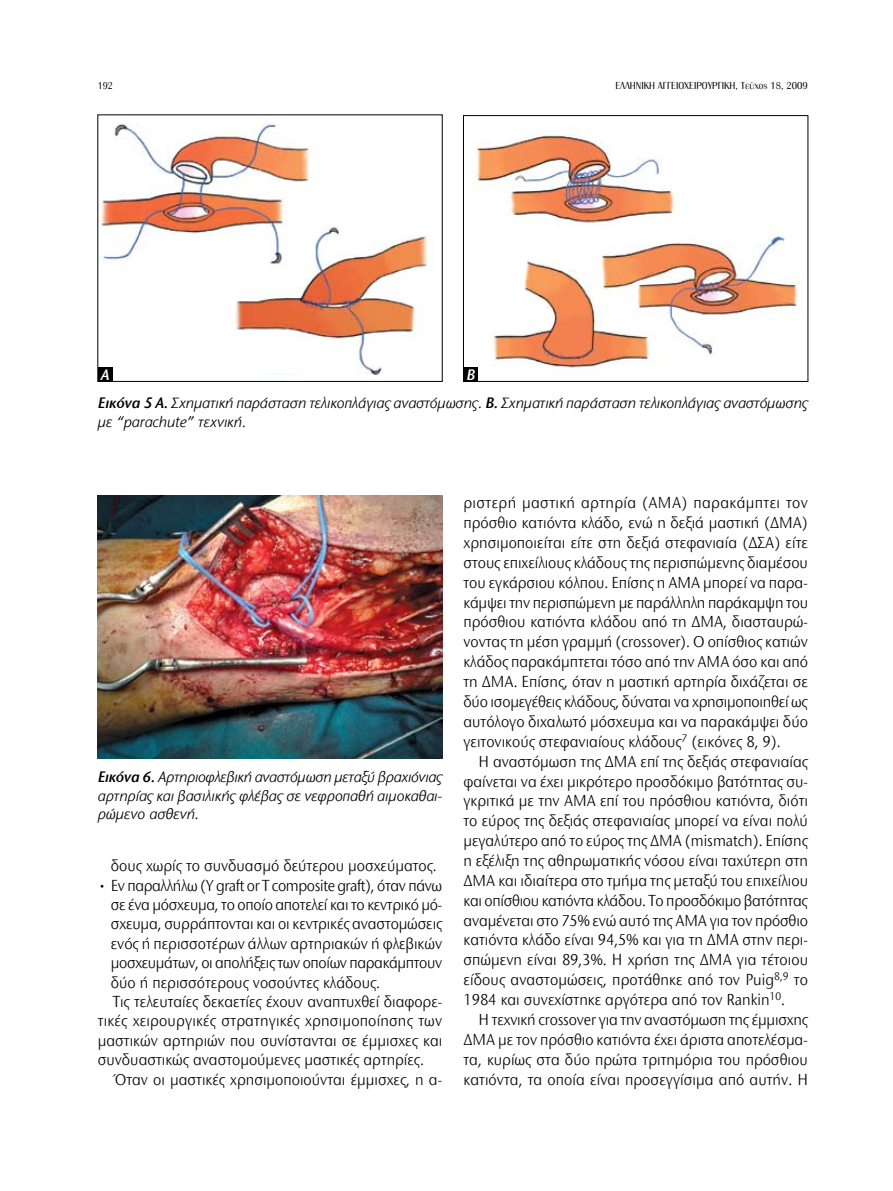
<style>
.page{position:relative;width:893px;height:1191px;background:#fff}
.page>*{position:absolute;margin:0;border:0;box-sizing:border-box;transform-origin:0 0}
.t1{font:16.5px/19.8px "Stone Sans ITC Hel";color:#000;text-align:justify;scale:.9 1}
.t2{font:16.5px "Stone Sans ITC Hel";letter-spacing:-.025em;color:#000;scale:.9 1}
.t3{font:16.5px "Stone Sans ITC Hel";letter-spacing:-.02em;color:#000;scale:.9 1}
.t4{font:italic 15.75px/18.8px "Stone Sans ITC Hel";letter-spacing:-.005em;color:#000}
.t5{font:italic 600 15.75px "Stone Sans ITC Hel";color:#fff}
.t6{font:300 10.5px "Britannic Greek";color:#000}
.t7{font:300 10.5px "Britannic Greek";color:#000;scale:.95 1}
.s1{font-weight:600}
</style>
<div class="page">
<img style="left:100px;top:123px;width:334px;height:252px">
<img style="left:476px;top:132px;width:322px;height:236px">
<div style="left:463px;top:115px;width:345px;height:267px;border:1px solid #000"></div>
<div style="left:98px;top:366px;width:15px;height:15px;background:#000"></div>
<div style="left:463px;top:366px;width:15px;height:15px;background:#000"></div>
<img style="left:98px;top:495px;width:344px;height:263px">
<p class="t7" style="left:98px;top:80px;width:18px">192</p>
<p class="t6" style="left:615px;top:80px;width:194px">EΛΛHNIKH ΑΓΓΕΙΟΧΕΙΡΟΥΡΓΙΚΗ, Tεύχος 18, 2009</p>
<p class="t5" style="left:101px;top:366px;width:10px">A</p>
<p class="t5" style="left:467px;top:366px;width:10px">B</p>
<p class="t4" style="left:98px;top:394px;width:712px"><span class="s1">Εικόνα 5 A.</span> Σχηματική παράσταση τελικοπλάγιας αναστόμωσης. <span class="s1">B.</span> Σχηματική παράσταση τελικοπλάγιας αναστόμωσης με “parachute” τεχνική.</p>
<p class="t4" style="left:98px;top:767px;width:346px;text-align:justify"><span class="s1">Εικόνα 6.</span> Aρτηριοφλεβική αναστόμωση μεταξύ βραχιόνιας αρτηρίας και βασιλικής φλέβας σε νεφροπαθή αιμοκαθαι&shy;ρώμενο ασθενή.</p>
<p class="t1" style="left:111px;top:856px;width:364px">δους χωρίς το συνδυασμό δεύτερου μοσχεύματος.</p>
<p class="t2" style="left:98px;top:876px;width:384px">• Εν παραλλήλω (Y graft or T composite graft), όταν πάνω</p>
<p class="t3" style="left:111px;top:895px;width:370px">σε ένα μόσχευμα, το οποίο αποτελεί και το κεντρικό μό-</p>
<p class="t1" style="left:111px;top:914px;width:370px">σχευμα, συρράπτονται και οι κεντρικές αναστομώσεις</p>
<p class="t1" style="left:111px;top:933px;width:370px">ενός ή περισσοτέρων άλλων αρτηριακών ή φλεβικών</p>
<p class="t2" style="left:111px;top:954px;width:370px">μοσχευμάτων, οι απολήξεις των οποίων παρακάμπτουν</p>
<p class="t1" style="left:111px;top:972px;width:301px">δύο ή περισσότερους νοσούντες κλάδους.</p>
<p class="t1" style="left:113px;top:992px;width:368px">Τις τελευταίες δεκαετίες έχουν αναπτυχθεί διαφορε-</p>
<p class="t1" style="left:98px;top:1011px;width:384px">τικές χειρουργικές στρατηγικές χρησιμοποίησης των</p>
<p class="t1" style="left:98px;top:1030px;width:384px">μαστικών αρτηριών που συνίστανται σε έμμισχες και</p>
<p class="t1" style="left:98px;top:1050px;width:364px">συνδυαστικώς αναστομούμενες μαστικές αρτηρίες.</p>
<p class="t1" style="left:113px;top:1069px;width:367px">Όταν οι μαστικές χρησιμοποιούνται έμμισχες, η α-</p>
<p class="t1" style="left:463px;top:493px;width:384px">ριστερή μαστική αρτηρία (ΑΜΑ) παρακάμπτει τον πρόσθιο κατιόντα κλάδο, ενώ η δεξιά μαστική (ΔΜΑ) χρησιμοποιείται είτε στη δεξιά στεφανιαία (ΔΣΑ) είτε στους επιχείλιους κλάδους της περισπώμενης διαμέσου του εγκάρσιου κόλπου. Επίσης η ΑΜΑ μπορεί να παρα&shy;κάμψει την περισπώμενη με παράλληλη παράκαμψη του πρόσθιου κατιόντα κλάδου από τη ΔΜΑ, διασταυρώ&shy;νοντας τη μέση γραμμή (crossover). Ο οπίσθιος κατιών κλάδος παρακάμπτεται τόσο από την ΑΜΑ όσο και από τη ΔΜΑ. Επίσης, όταν η μαστική αρτηρία διχάζεται σε δύο ισομεγέθεις κλάδους, δύναται να χρησιμοποιηθεί ως αυτόλογο διχαλωτό μόσχευμα και να παρακάμψει δύο γειτονικούς στεφανιαίους κλάδους<sup>7</sup> (εικόνες 8, 9).</p>
<p class="t1" style="left:463px;top:751px;width:384px;text-indent:15px">Η αναστόμωση της ΔΜΑ επί της δεξιάς στεφανιαίας φαίνεται να έχει μικρότερο προσδόκιμο βατότητας συ&shy;γκριτικά με την ΑΜΑ επί του πρόσθιου κατιόντα, διότι το εύρος της δεξιάς στεφανιαίας μπορεί να είναι πολύ μεγαλύτερο από το εύρος της ΔΜΑ (mismatch). Επίσης η εξέλιξη της αθηρωματικής νόσου είναι ταχύτερη στη ΔΜΑ και ιδιαίτερα στο τμήμα της μεταξύ του επιχείλιου και οπίσθιου κατιόντα κλάδου. Το προσδόκιμο βατότητας αναμένεται στο 75% ενώ αυτό της ΑΜΑ για τον πρόσθιο κατιόντα κλάδο είναι 94,5% και για τη ΔΜΑ στην περι&shy;σπώμενη είναι 89,3%. Η χρήση της ΔΜΑ για τέτοιου είδους αναστομώσεις, προτάθηκε από τον Puig<sup>8,9</sup> το 1984 και συνεχίστηκε αργότερα από τον Rankin<sup>10</sup>.</p>
<p class="t1" style="left:463px;top:1010px;width:384px;text-indent:15px">Η τεχνική crossover για την αναστόμωση της έμμισχης ΔΜΑ με τον πρόσθιο κατιόντα έχει άριστα αποτελέσμα&shy;τα, κυρίως στα δύο πρώτα τριτημόρια του πρόσθιου κατιόντα, τα οποία είναι προσεγγίσιμα από αυτήν. Η</p>
</div>
